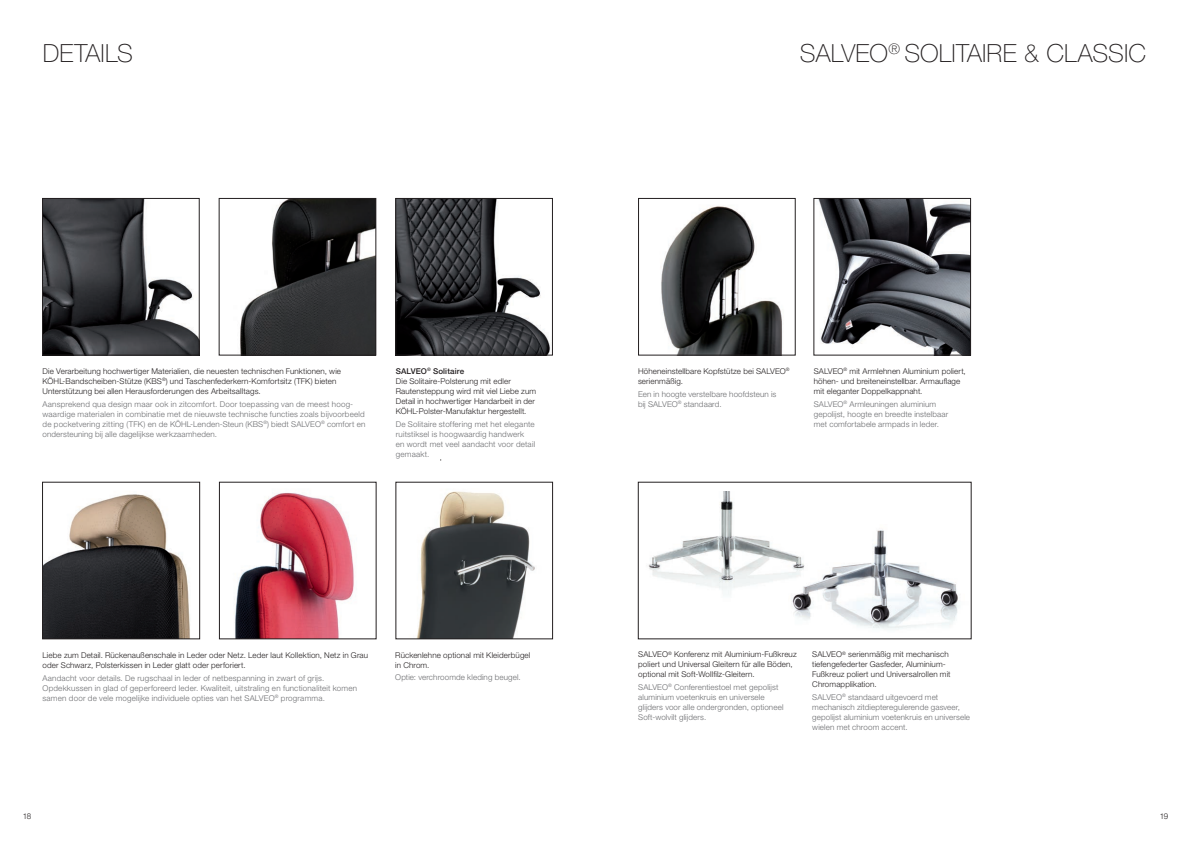
<style>
.page{position:relative;width:1191px;height:842px;background:#fff}
.page>*{position:absolute;margin:0;border:0;box-sizing:border-box;transform-origin:0 0}
.t1{font:100 25px "Helvetica Neue LT";letter-spacing:.005em;color:#231f20}
.t2{font:300 8px/10px "Helvetica Neue LT";letter-spacing:.02em;color:#6c6d70}
.t3{font:300 8px/10px "Helvetica Neue LT";letter-spacing:.015em;color:#231f20}
.s1{font-weight:500}
</style>
<div class="page">
<img style="left:661px;top:206px;width:122px;height:147px">
<div style="left:638px;top:198px;width:157px;height:157px;border:1px solid #231f20"></div>
<img style="left:44px;top:200px;width:153px;height:153px">
<div style="left:42px;top:198px;width:157px;height:157px;border:1px solid #231f20"></div>
<img style="left:398px;top:200px;width:152px;height:153px">
<div style="left:396px;top:198px;width:156px;height:157px;border:1px solid #231f20"></div>
<img style="left:240px;top:200px;width:134px;height:153px">
<div style="left:219px;top:198px;width:157px;height:157px;border:1px solid #231f20"></div>
<img style="left:44px;top:494px;width:146px;height:143px">
<div style="left:42px;top:482px;width:158px;height:157px;border:1px solid #231f20"></div>
<img style="left:234px;top:492px;width:120px;height:145px">
<div style="left:219px;top:482px;width:157px;height:157px;border:1px solid #231f20"></div>
<img style="left:818px;top:200px;width:150px;height:153px">
<div style="left:813px;top:198px;width:157px;height:157px;border:1px solid #231f20"></div>
<img style="left:417px;top:491px;width:118px;height:146px">
<div style="left:396px;top:482px;width:156px;height:157px;border:1px solid #231f20"></div>
<img style="left:788px;top:530px;width:182px;height:110px">
<img style="left:648px;top:491px;width:162px;height:117px">
<h1 class="t1" style="left:43px;top:39px;width:76px">DETAILS</h1>
<h1 class="t1" style="left:800px;top:39px;width:335px">SALVEO<sup>®</sup> SOLITAIRE &amp; CLASSIC</h1>
<p class="t3" style="left:43px;top:366px;width:300px">Die Verarbeitung hochwertiger Materialien, die neuesten technischen Funktionen, wie<br>KÖHL-Bandscheiben-Stütze (KBS<sup>®</sup>) und Taschenfederkern-Komfortsitz (TFK) bieten<br>Unterstützung bei allen Herausforderungen des Arbeitsalltags.</p>
<p class="t2" style="left:43px;top:399px;width:324px">Aansprekend qua design maar ook in zitcomfort. Door toepassing van de meest hoog&shy;waardige materialen in combinatie met de nieuwste technische functies zoals bijvoorbeeld de pocketvering zitting (TFK) en de KÖHL-Lenden-Steun (KBS<sup>®</sup>) biedt SALVEO<sup>®</sup> comfort en ondersteuning bij alle dagelijkse werkzaamheden.</p>
<p class="t3" style="left:396px;top:366px;width:142px"><span class="s1">SALVEO</span><sup>®</sup> <span class="s1">Solitaire<br></span>Die Solitaire-Polsterung mit edler Rautensteppung wird mit viel Liebe zum Detail in hochwertiger Handarbeit in der KÖHL-Polster-Manufaktur hergestellt.</p>
<p class="t2" style="left:396px;top:419px;width:141px">De Solitaire stoffering met het elegante ruitstiksel is hoogwaardig handwerk<br>en wordt met veel aandacht voor detail gemaakt.</p>
<p class="t3" style="left:43px;top:650px;width:327px">Liebe zum Detail. Rückenaußenschale in Leder oder Netz. Leder laut Kollektion, Netz in Grau oder Schwarz, Polsterkissen in Leder glatt oder perforiert.</p>
<p class="t2" style="left:43px;top:673px;width:316px">Aandacht voor details. De rugschaal in leder of netbespanning in zwart of grijs.<br>Opdekkussen in glad of geperforeerd leder. Kwaliteit, uitstraling en functionaliteit komen samen door de vele mogelijke individuele opties van het SALVEO<sup>®</sup> programma.</p>
<p class="t3" style="left:395px;top:650px;width:137px">Rückenlehne optional mit Kleiderbügel in Chrom.</p>
<p class="t2" style="left:395px;top:672px;width:127px">Optie: verchroomde kleding beugel.</p>
<p class="t3" style="left:638px;top:366px;width:153px">Höheneinstellbare Kopfstütze bei SALVEO<sup>® </sup>serienmäßig.</p>
<p class="t2" style="left:638px;top:389px;width:140px">Een in hoogte verstelbare hoofdsteun is bij SALVEO<sup>®</sup> standaard.</p>
<p class="t3" style="left:813px;top:366px;width:154px">SALVEO<sup>®</sup> mit Armlehnen Aluminium poliert, höhen- und breiteneinstellbar. Armauflage mit eleganter Doppelkappnaht.</p>
<p class="t2" style="left:813px;top:399px;width:136px">SALVEO<sup>®</sup> Armleuningen aluminium gepolijst, hoogte en breedte instelbaar met comfortabele armpads in leder.</p>
<p class="t3" style="left:638px;top:649px;width:160px">SALVEO<sup>®</sup> Konferenz mit Aluminium-Fußkreuz poliert und Universal Gleitern für alle Böden, optional mit Soft-Wollfilz-Gleitern.</p>
<p class="t2" style="left:638px;top:682px;width:147px">SALVEO<sup>®</sup> Conferentiestoel met gepolijst aluminium voetenkruis en universele glijders voor alle ondergronden, optioneel Soft-wolvilt glijders.</p>
<p class="t3" style="left:812px;top:649px;width:140px">SALVEO<sup>®</sup> serienmäßig mit mechanisch tiefengefederter Gasfeder, Aluminium-Fußkreuz poliert und Universalrollen mit Chromapplikation.</p>
<p class="t2" style="left:812px;top:692px;width:159px">SALVEO<sup>®</sup> standaard uitgevoerd met mechanisch zitdiepteregulerende gasveer, gepolijst aluminium voetenkruis en universele wielen met chroom accent.</p>
<p class="t3" style="left:23px;top:811px;width:10px">18</p>
<p class="t3" style="left:1159px;top:811px;width:10px">19</p>
</div>
